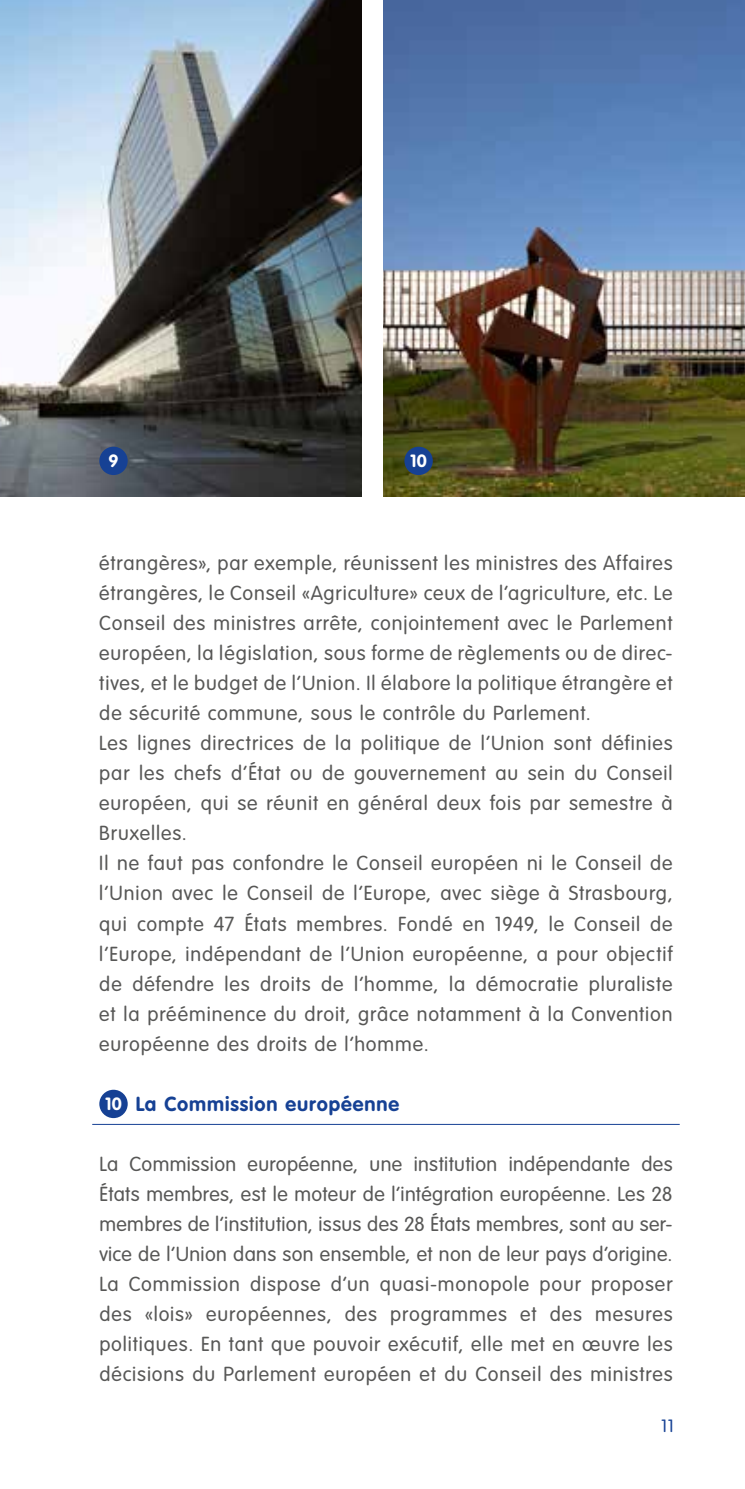
<style>
.page{position:relative;width:745px;height:1489px;background:#fff}
.page>*{position:absolute;margin:0;border:0;box-sizing:border-box;transform-origin:0 0}
.t1{font:300 20px/30px "VAG Rounded Std";letter-spacing:.045em;color:#575756}
.t2{font:700 20px "VAG Rounded Std";letter-spacing:.045em;color:#164194}
.t3{font:700 17.5px "VAG Rounded Std";color:#fff}
.t4{font:300 17.5px "VAG Rounded Std";color:#164194}
.s1{font-size:17.5px;color:#fff}
</style>
<div class="page">
<hr style="left:92px;top:1123px;width:587px;height:1px;background:#164194">
<div style="left:99px;top:1089px;width:29px;height:29px;background:#164194;border-radius:50%"></div>
<img style="left:0;top:0;width:361px;height:496px">
<img style="left:383px;top:0;width:361px;height:496px">
<div style="left:99px;top:446px;width:29px;height:29px;background:#164194;border-radius:50%"></div>
<div style="left:404px;top:446px;width:28px;height:29px;background:#164194;border-radius:50%"></div>
<p class="t3" style="left:108px;top:450px;width:12px">9</p>
<p class="t3" style="left:410px;top:450px;width:18px">10</p>
<p class="t1" style="left:99px;top:549px;width:574px">étrangères», par exemple, réunissent les ministres des Affaires étrangères, le Conseil «Agriculture» ceux de l’agriculture, etc. Le Conseil des ministres arrête, conjointement avec le Parlement européen, la législation, sous forme de règlements ou de direc&shy;tives, et le budget de l’Union. Il élabore la politique étrangère et de sécurité commune, sous le contrôle du Parlement.<br>Les lignes directrices de la politique de l’Union sont définies par les chefs d’État ou de gouvernement au sein du Conseil européen, qui se réunit en général deux fois par semestre à Bruxelles.<br>Il ne faut pas confondre le Conseil européen ni le Conseil de l’Union avec le Conseil de l’Europe, avec siège à Strasbourg, qui compte 47 États membres. Fondé en 1949, le Conseil de l’Europe, indépendant de l’Union européenne, a pour objectif de défendre les droits de l’homme, la démocratie pluraliste et la prééminence du droit, grâce notamment à la Convention européenne des droits de l’homme.</p>
<p class="t2" style="left:105px;top:1091px;width:295px"><span class="s1">10</span> La Commission européenne</p>
<p class="t1" style="left:99px;top:1149px;width:574px;text-align:justify">La Commission européenne, une institution indépendante des États membres, est le moteur de l’intégration européenne. Les 28 membres de l’institution, issus des 28 États membres, sont au ser&shy;vice de l’Union dans son ensemble, et non de leur pays d’origine.<br>La Commission dispose d’un quasi-monopole pour proposer des «lois» européennes, des programmes et des mesures politiques. En tant que pouvoir exécutif, elle met en œuvre les décisions du Parlement européen et du Conseil des ministres</p>
<p class="t4" style="left:660px;top:1415px;width:14px">11</p>
</div>
